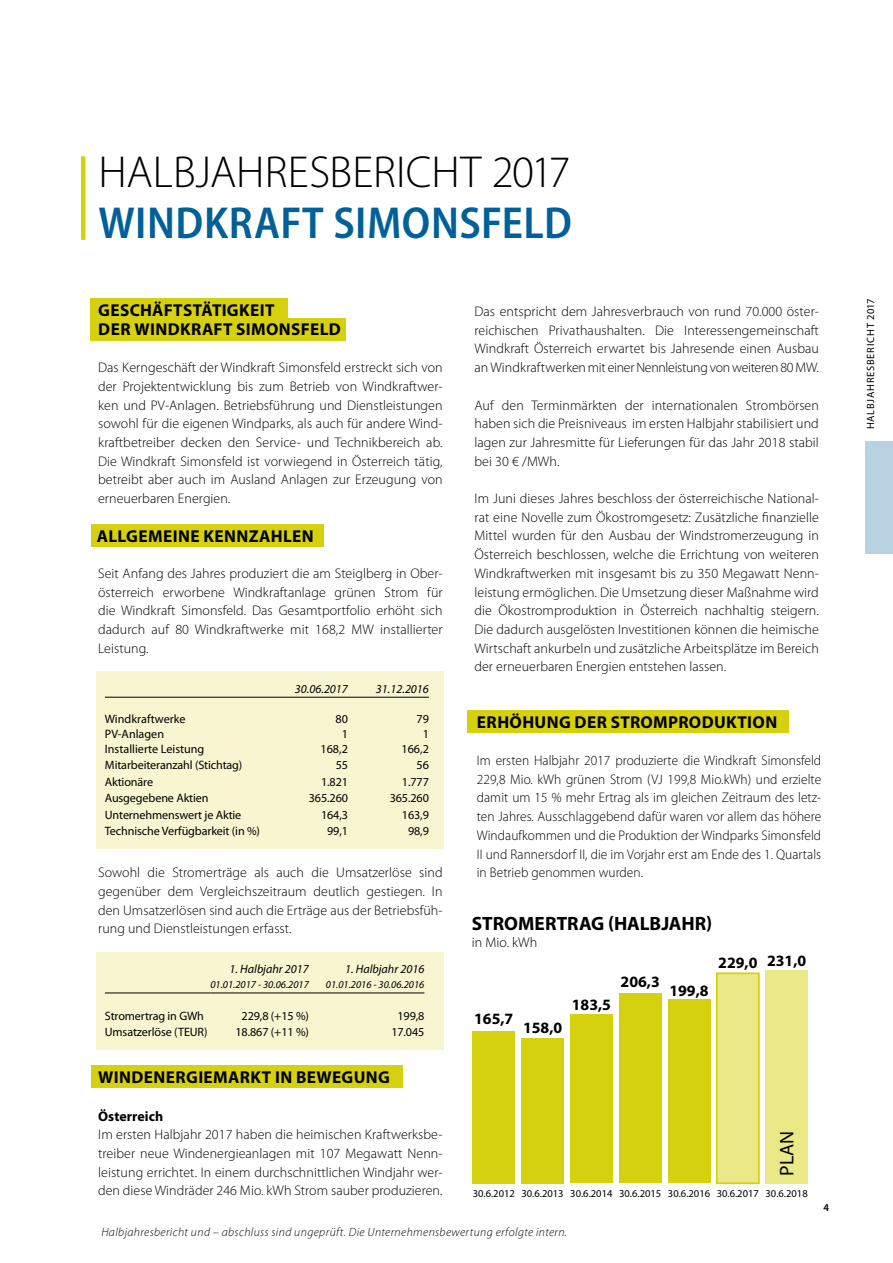
<style>
.page{position:relative;width:893px;height:1263px;background:#fff}
.page>*{position:absolute;margin:0;border:0;box-sizing:border-box;transform-origin:0 0}
.t1{font:300 45px "Myriad Pro";color:#000}
.t2{font:600 semi-condensed 45px "Myriad Pro";letter-spacing:.01em;color:#006098}
.t3{font:19.8px "Myriad Pro";color:#000}
.t4{font:700 19.35px "Myriad Pro";color:#000}
.t5{font:700 17.25px/18.8px "Myriad Pro";letter-spacing:.02em;color:#000}
.t6{font:700 15.75px "Myriad Pro";color:#000}
.t7{font:300 14.1px "Myriad Pro";color:#000}
.t8{font:300 13.95px/18.8px "Myriad Pro";letter-spacing:.005em;color:#000;text-align:justify}
.t9{font:300 13.95px/18.8px "Myriad Pro";letter-spacing:.005em;color:#000;text-align:justify;scale:.96 1}
.t10{font:700 13.95px "Myriad Pro";letter-spacing:.005em;color:#000}
.t11{font:12.15px "Myriad Pro";letter-spacing:-.01em;color:#000}
.t12{font:italic 12.15px "Myriad Pro";color:#000}
.t13{font:italic 300 12px "Myriad Pro";letter-spacing:.03em;color:#000}
.t14{font:10.5px "Myriad Pro";color:#000}
.t15{font:italic 10.5px "Myriad Pro";color:#000}
.t16{font:10.5px "Myriad Pro";letter-spacing:.07em;color:#000}
.t17{font:600 10.5px "Myriad Pro";color:#000}
</style>
<div class="page">
<div style="left:717px;top:973px;width:42px;height:210px;background:#eae887"></div>
<div style="left:716px;top:972px;width:44px;height:212px;border:2px solid #d5d10e"></div>
<div style="left:668px;top:999px;width:42px;height:184px;background:#d5d10e"></div>
<div style="left:619px;top:993px;width:42px;height:190px;background:#d5d10e"></div>
<div style="left:570px;top:1014px;width:42px;height:169px;background:#d5d10e"></div>
<div style="left:522px;top:1038px;width:42px;height:145px;background:#d5d10e"></div>
<div style="left:473px;top:1031px;width:42px;height:152px;background:#d5d10e"></div>
<div style="left:766px;top:970px;width:42px;height:213px;background:#eae887"></div>
<div style="left:91px;top:525px;width:233px;height:22px;background:#d5d10e"></div>
<div style="left:91px;top:298px;width:197px;height:22px;background:#d5d10e"></div>
<div style="left:91px;top:318px;width:255px;height:22px;background:#d5d10e"></div>
<div style="left:91px;top:1065px;width:312px;height:22px;background:#d5d10e"></div>
<div style="left:467px;top:710px;width:322px;height:22px;background:#d5d10e"></div>
<div style="left:96px;top:671px;width:348px;height:177px;background:#f7f6d1"></div>
<hr style="left:105px;top:697px;width:324px;height:1px;background:#000">
<div style="left:96px;top:951px;width:348px;height:98px;background:#f7f6d1"></div>
<hr style="left:105px;top:993px;width:105px;height:1px;background:#000">
<hr style="left:210px;top:993px;width:214px;height:1px;background:#000">
<hr style="left:81px;top:156px;width:4px;height:84px;background:#d5d10e">
<div style="left:865px;top:441px;width:28px;height:113px;background:#b8d2e2"></div>
<h1 class="t1" style="left:98px;top:145px;width:473px">HALBJAHRESBERICHT 2017</h1>
<h1 class="t2" style="left:98px;top:194px;width:475px">WINDKRAFT SIMONSFELD</h1>
<p class="t5" style="left:98px;top:300px;width:244px">GESCHÄFTSTÄTIGKEIT<br>DER WINDKRAFT SIMONSFELD</p>
<p class="t8" style="left:98px;top:358px;width:346px">Das Kerngeschäft der Windkraft Simonsfeld erstreckt sich von der Projektentwicklung bis zum Betrieb von Windkraftwer&shy;ken und PV-Anlagen. Betriebsführung und Dienstleistungen sowohl für die eigenen Windparks, als auch für andere Wind&shy;kraftbetreiber decken den Service- und Technikbereich ab.<br>Die Windkraft Simonsfeld ist vorwiegend in Österreich tätig, betreibt aber auch im Ausland Anlagen zur Erzeugung von erneuerbaren Energien.</p>
<p class="t5" style="left:97px;top:526px;width:218px">ALLGEMEINE KENNZAHLEN</p>
<p class="t8" style="left:98px;top:564px;width:346px">Seit Anfang des Jahres produziert die am Steiglberg in Ober&shy;österreich erworbene Windkraftanlage grünen Strom für die Windkraft Simonsfeld. Das Gesamtportfolio erhöht sich dadurch auf 80 Windkraftwerke mit 168,2 MW installierter Leistung.</p>
<p class="t12" style="left:295px;top:681px;width:54px">30.06.2017</p>
<p class="t12" style="left:376px;top:681px;width:54px">31.12.2016</p>
<p class="t11" style="left:105px;top:711px;width:82px">Windkraftwerke</p>
<p class="t11" style="left:335px;top:711px;width:14px">80</p>
<p class="t11" style="left:416px;top:711px;width:14px">79</p>
<p class="t11" style="left:105px;top:726px;width:61px">PV-Anlagen</p>
<p class="t11" style="left:342px;top:726px;width:8px">1</p>
<p class="t11" style="left:423px;top:726px;width:8px">1</p>
<p class="t11" style="left:105px;top:741px;width:101px">Installierte Leistung</p>
<p class="t11" style="left:320px;top:741px;width:29px">168,2</p>
<p class="t11" style="left:401px;top:741px;width:29px">166,2</p>
<p class="t11" style="left:105px;top:758px;width:139px">Mitarbeiteranzahl (Stichtag)</p>
<p class="t11" style="left:336px;top:758px;width:14px">55</p>
<p class="t11" style="left:417px;top:758px;width:14px">56</p>
<p class="t11" style="left:105px;top:774px;width:50px">Aktionäre</p>
<p class="t11" style="left:321px;top:774px;width:28px">1.821</p>
<p class="t11" style="left:402px;top:774px;width:28px">1.777</p>
<p class="t11" style="left:105px;top:791px;width:105px">Ausgegebene Aktien</p>
<p class="t11" style="left:309px;top:791px;width:41px">365.260</p>
<p class="t11" style="left:390px;top:791px;width:41px">365.260</p>
<p class="t11" style="left:105px;top:807px;width:138px">Unternehmenswert je Aktie</p>
<p class="t11" style="left:321px;top:807px;width:28px">164,3</p>
<p class="t11" style="left:402px;top:807px;width:28px">163,9</p>
<p class="t11" style="left:105px;top:824px;width:157px">Technische Verfügbarkeit (in %)</p>
<p class="t11" style="left:327px;top:824px;width:22px">99,1</p>
<p class="t11" style="left:408px;top:824px;width:22px">98,9</p>
<p class="t8" style="left:98px;top:863px;width:346px">Sowohl die Stromerträge als auch die Umsatzerlöse sind gegenüber dem Vergleichszeitraum deutlich gestiegen. In den Umsatzerlösen sind auch die Erträge aus der Betriebsfüh&shy;rung und Dienstleistungen erfasst.</p>
<p class="t12" style="left:229px;top:962px;width:81px">1. Halbjahr 2017</p>
<p class="t12" style="left:345px;top:962px;width:81px">1. Halbjahr 2016</p>
<p class="t15" style="left:210px;top:978px;width:100px">01.01.2017 - 30.06.2017</p>
<p class="t15" style="left:326px;top:978px;width:100px">01.01.2016 - 30.06.2016</p>
<p class="t11" style="left:105px;top:1008px;width:101px">Stromertrag in GWh</p>
<p class="t11" style="left:242px;top:1008px;width:69px">229,8 (+15 %)</p>
<p class="t11" style="left:397px;top:1008px;width:28px">199,8</p>
<p class="t11" style="left:105px;top:1025px;width:104px">Umsatzerlöse (TEUR)</p>
<p class="t11" style="left:236px;top:1025px;width:75px">18.867 (+11 %)</p>
<p class="t11" style="left:391px;top:1025px;width:35px">17.045</p>
<p class="t5" style="left:98px;top:1067px;width:293px">WINDENERGIEMARKT IN BEWEGUNG</p>
<p class="t10" style="left:98px;top:1107px;width:67px">Österreich</p>
<p class="t8" style="left:98px;top:1125px;width:346px">Im ersten Halbjahr 2017 haben die heimischen Kraftwerksbe&shy;treiber neue Windenergieanlagen mit 107 Megawatt Nenn&shy;leistung errichtet. In einem durchschnittlichen Windjahr wer&shy;den diese Windräder 246 Mio. kWh Strom sauber produzieren.</p>
<p class="t8" style="left:474px;top:302px;width:346px">Das entspricht dem Jahresverbrauch von rund 70.000 öster&shy;reichischen Privathaushalten. Die Interessengemeinschaft Windkraft Österreich erwartet bis Jahresende einen Ausbau an Windkraftwerken mit einer Nennleistung von weiteren 80 MW.</p>
<p class="t8" style="left:474px;top:395px;width:346px">Auf den Terminmärkten der internationalen Strombörsen haben sich die Preisniveaus im ersten Halbjahr stabilisiert und lagen zur Jahresmitte für Lieferungen für das Jahr 2018 stabil bei 30 € /MWh.</p>
<p class="t8" style="left:474px;top:489px;width:346px">Im Juni dieses Jahres beschloss der österreichische National&shy;rat eine Novelle zum Ökostromgesetz: Zusätzliche finanzielle Mittel wurden für den Ausbau der Windstromerzeugung in Österreich beschlossen, welche die Errichtung von weiteren Windkraftwerken mit insgesamt bis zu 350 Megawatt Nenn&shy;leistung ermöglichen. Die Umsetzung dieser Maßnahme wird die Ökostromproduktion in Österreich nachhaltig steigern.<br>Die dadurch ausgelösten Investitionen können die heimische Wirtschaft ankurbeln und zusätzliche Arbeitsplätze im Bereich der erneuerbaren Energien entstehen lassen.</p>
<p class="t5" style="left:477px;top:712px;width:302px">ERHÖHUNG DER STROMPRODUKTION</p>
<p class="t9" style="left:477px;top:751px;width:360px">Im ersten Halbjahr 2017 produzierte die Windkraft Simonsfeld 229,8 Mio. kWh grünen Strom (VJ 199,8 Mio.kWh) und erzielte damit um 15 % mehr Ertrag als im gleichen Zeitraum des letz&shy;ten Jahres. Ausschlaggebend dafür waren vor allem das höhere Windaufkommen und die Produktion der Windparks Simonsfeld II und Rannersdorf II, die im Vorjahr erst am Ende des 1. Quartals in Betrieb genommen wurden.</p>
<h3 class="t4" style="left:472px;top:911px;width:242px">STROMERTRAG (HALBJAHR)</h3>
<p class="t7" style="left:472px;top:933px;width:67px">in Mio. kWh</p>
<p class="t6" style="left:474px;top:1008px;width:41px">165,7</p>
<p class="t6" style="left:523px;top:1017px;width:41px">158,0</p>
<p class="t6" style="left:572px;top:994px;width:41px">183,5</p>
<p class="t6" style="left:621px;top:972px;width:41px">206,3</p>
<p class="t6" style="left:669px;top:980px;width:41px">199,8</p>
<p class="t6" style="left:718px;top:952px;width:41px">229,0</p>
<p class="t6" style="left:767px;top:950px;width:41px">231,0</p>
<h2 class="t3" style="left:775px;top:1176px;width:46px;rotate:-90deg">PLAN</h2>
<p class="t14" style="left:473px;top:1187px;width:44px">30.6.2012</p>
<p class="t14" style="left:521px;top:1187px;width:44px">30.6.2013</p>
<p class="t14" style="left:570px;top:1187px;width:93px">30.6.2014 30.6.2015</p>
<p class="t14" style="left:668px;top:1187px;width:44px">30.6.2016</p>
<p class="t14" style="left:717px;top:1187px;width:44px">30.6.2017</p>
<p class="t14" style="left:765px;top:1187px;width:44px">30.6.2018</p>
<p class="t17" style="left:824px;top:1201px;width:7px">4</p>
<p class="t13" style="left:101px;top:1225px;width:467px">Halbjahresbericht und – abschluss sind ungeprüft. Die Unternehmensbewertung erfolgte intern.</p>
<p class="t16" style="left:864px;top:429px;width:133px;rotate:-90deg">HALBJAHRESBERICHT 2017</p>
</div>
